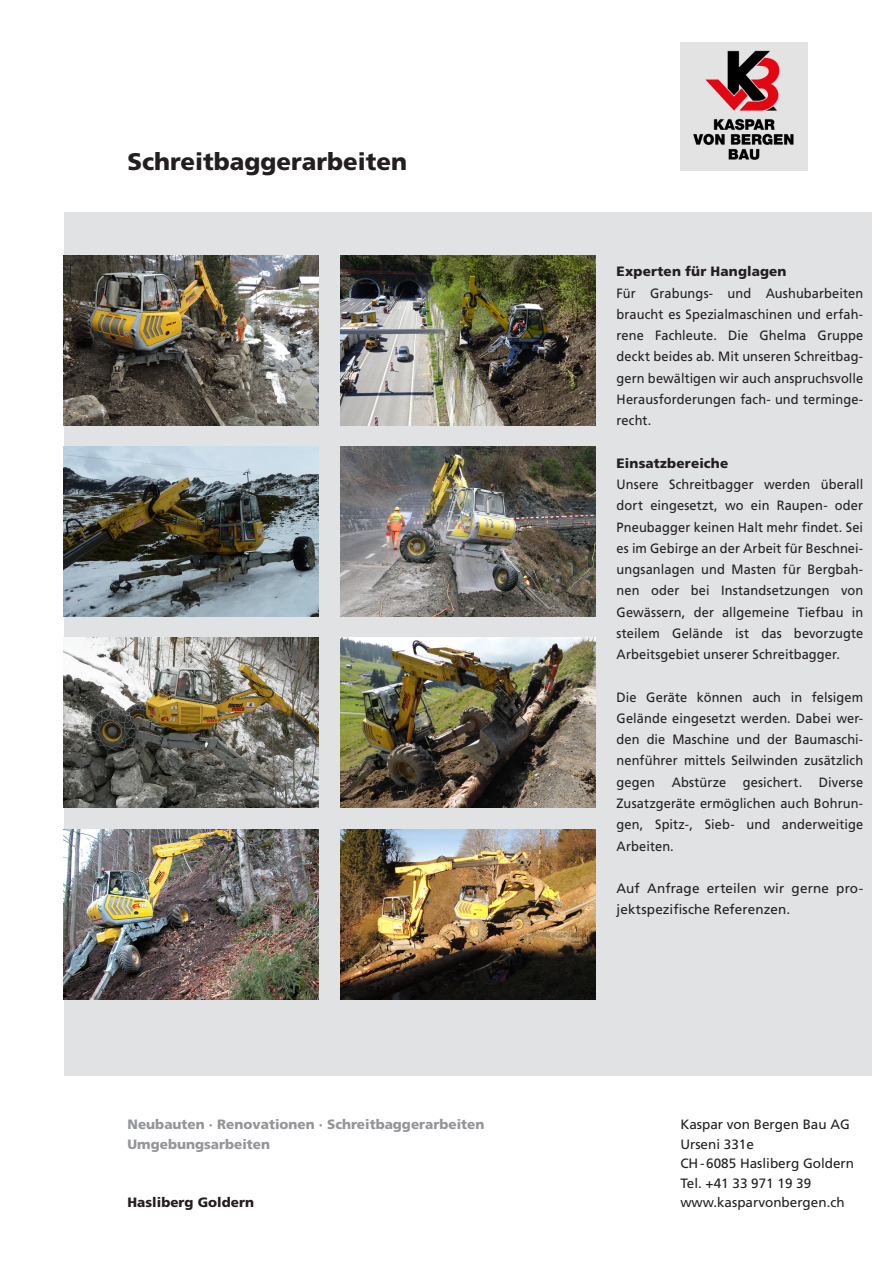
<style>
.page{position:relative;width:893px;height:1263px;background:#fff}
.page>*{position:absolute;margin:0;border:0;box-sizing:border-box;transform-origin:0 0}
.t1{font:900 24px "Frutiger LT Std";color:#231f20}
.Text{font:13.5px/21.3px "Frutiger LT Std";letter-spacing:.005em;color:#231f20;text-align:justify;scale:.95 1}
.Text-2{font:13.5px/21.3px "Frutiger LT Std";letter-spacing:.005em;color:#231f20}
.t2{font:900 13.5px "Frutiger LT Std";color:#939598}
.Text-3{font:900 13.5px "Frutiger LT Std";letter-spacing:.01em;color:#231f20}
</style>
<div class="page">
<div style="left:64px;top:213px;width:808px;height:863px;background:#e1e2e4"></div>
<img style="left:64px;top:255px;width:255px;height:170px">
<img style="left:64px;top:446px;width:255px;height:171px">
<img style="left:64px;top:638px;width:255px;height:170px">
<img style="left:340px;top:255px;width:255px;height:170px">
<img style="left:340px;top:446px;width:255px;height:171px">
<img style="left:340px;top:638px;width:255px;height:170px">
<img style="left:340px;top:829px;width:255px;height:170px">
<img style="left:64px;top:829px;width:255px;height:170px">
<img style="left:680px;top:43px;width:128px;height:127px">
<p class="t1" style="left:128px;top:147px;width:281px">Schreitbaggerarbeiten</p>
<p class="t2" style="left:128px;top:1116px;width:358px">Neubauten · Renovationen · Schreitbaggerarbeiten</p>
<p class="t2" style="left:128px;top:1136px;width:144px">Umgebungsarbeiten</p>
<p class="Text-3" style="left:128px;top:1194px;width:128px">Hasliberg Goldern</p>
<p class="Text-3" style="left:617px;top:263px;width:172px">Experten für Hanglagen</p>
<p class="Text" style="left:617px;top:282px;width:261px">Für Grabungs- und Aushubarbeiten braucht es Spezialmaschinen und erfah&shy;rene Fachleute. Die Ghelma Gruppe deckt beides ab. Mit unseren Schreitbag&shy;gern bewältigen wir auch anspruchsvolle Herausforderungen fach- und terminge&shy;recht.</p>
<p class="Text-3" style="left:617px;top:455px;width:113px">Einsatzbereiche</p>
<p class="Text" style="left:617px;top:474px;width:261px">Unsere Schreitbagger werden überall dort eingesetzt, wo ein Raupen- oder Pneubagger keinen Halt mehr findet. Sei es im Gebirge an der Arbeit für Beschnei&shy;ungsanlagen und Masten für Bergbah&shy;nen oder bei Instandsetzungen von Gewässern, der allgemeine Tiefbau in steilem Gelände ist das bevorzugte Arbeitsgebiet unserer Schreitbagger.</p>
<p class="Text" style="left:617px;top:686px;width:261px">Die Geräte können auch in felsigem Gelände eingesetzt werden. Dabei wer&shy;den die Maschine und der Baumaschi&shy;nenführer mittels Seilwinden zusätzlich gegen Abstürze gesichert. Diverse Zusatzgeräte ermöglichen auch Bohrun&shy;gen, Spitz-, Sieb- und anderweitige Arbeiten.</p>
<p class="Text-2" style="left:617px;top:878px;width:248px">Auf Anfrage erteilen wir gerne pro&shy;jektspezifische Referenzen.</p>
<p class="Text-2" style="left:680px;top:1114px;width:171px">Kaspar von Bergen Bau AG</p>
<p class="Text-2" style="left:680px;top:1133px;width:75px">Urseni 331e</p>
<p class="Text-2" style="left:680px;top:1153px;width:175px">CH-6085 Hasliberg Goldern</p>
<p class="Text-2" style="left:680px;top:1172px;width:132px">Tel. +41 33 971 19 39</p>
<p class="Text-2" style="left:680px;top:1192px;width:166px">www.kasparvonbergen.ch</p>
</div>
